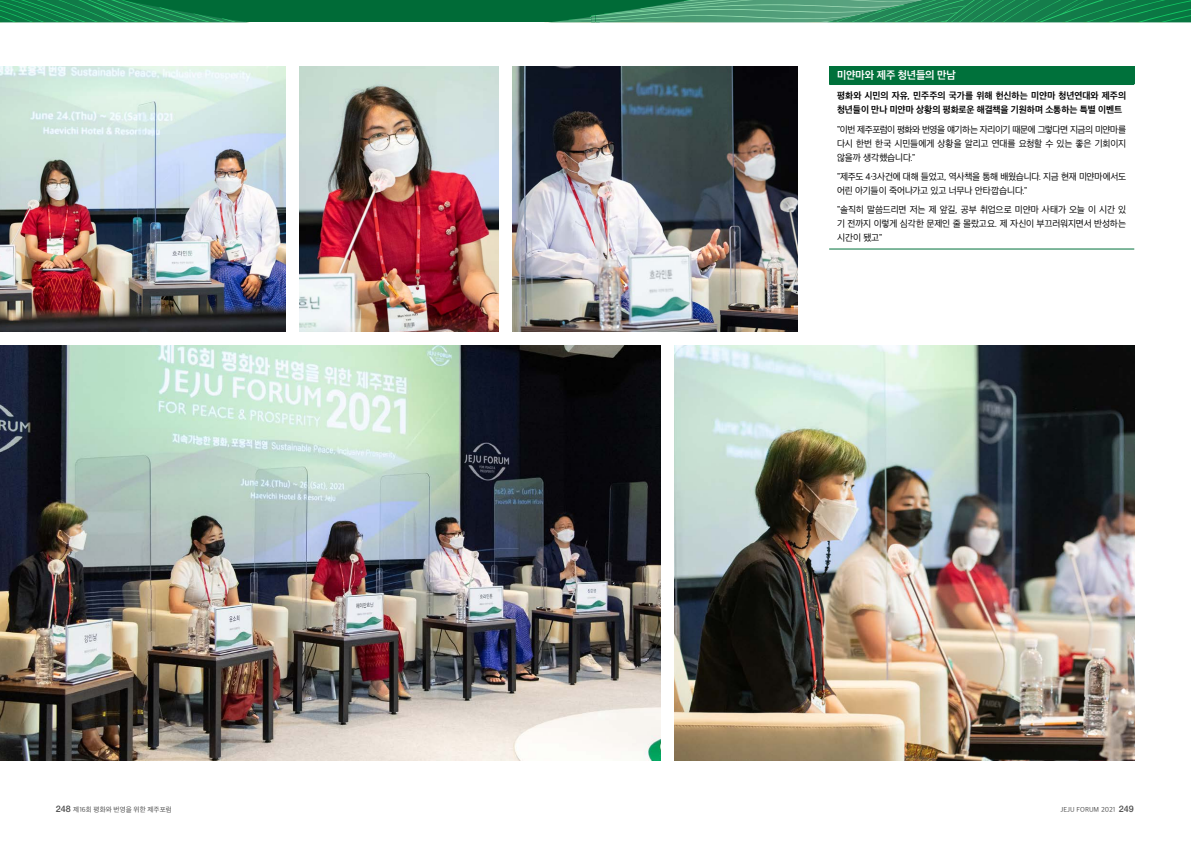
<style>
.page{position:relative;width:1191px;height:842px;background:#fff}
.page>*{position:absolute;margin:0;border:0;box-sizing:border-box;transform-origin:0 0}
.t1{font:700 11px "Apple SD Gothic Neo";letter-spacing:-.01em;color:#fff}
.t2{font:9.5px/14px "Apple SD Gothic Neo";letter-spacing:-.025em;color:#000;text-align:justify}
.t3{font:700 9.5px/14px "Apple SD Gothic Neo";letter-spacing:-.005em;color:#000}
.t4{font:7px "Apple SD Gothic Neo";color:#4d4d4d}
.s1{font-family:"Helvetica Neue LT Pro";font-weight:500;font-size:9px}
</style>
<div class="page">
<svg style="left:0;top:0;width:1191px;height:23px;background:#238655"></svg>
<img style="left:0;top:66px;width:285px;height:265px">
<img style="left:299px;top:66px;width:199px;height:265px">
<img style="left:0;top:345px;width:660px;height:415px">
<div style="left:829px;top:66px;width:305px;height:18px;background:#00713b"></div>
<hr style="left:829px;top:84px;width:305px;height:1px;background:#00713b">
<hr style="left:829px;top:249px;width:305px;height:1px;background:#00713b">
<img style="left:512px;top:66px;width:285px;height:265px">
<img style="left:674px;top:345px;width:460px;height:415px">
<p class="t1" style="left:837px;top:70px;width:120px">미얀마와 제주 청년들의 만남</p>
<p class="t3" style="left:837px;top:89px;width:290px">평화와 시민의 자유, 민주주의 국가를 위해 헌신하는 미얀마 청년연대와 제주의 청년들이 만나 미얀마 상황의 평화로운 해결책을 기원하며 소통하는 특별 이벤트</p>
<p class="t2" style="left:837px;top:123px;width:291px">"이번 제주포럼이 평화와 번영을 얘기하는 자리이기 때문에 그렇다면 지금의 미얀마를 다시 한번 한국 시민들에게 상황을 알리고 연대를 요청할 수 있는 좋은 기회이지 않을까 생각했습니다."</p>
<p class="t2" style="left:837px;top:170px;width:290px">"제주도 4·3사건에 대해 들었고, 역사책을 통해 배웠습니다. 지금 현재 미얀마에서도 어린 아기들이 죽어나가고 있고 너무나 안타깝습니다."</p>
<p class="t2" style="left:837px;top:203px;width:291px">"솔직히 말씀드리면 저는 제 앞길, 공부 취업으로 미얀마 사태가 오늘 이 시간 있 기 전까지 이렇게 심각한 문제인 줄 몰랐고요. 제 자신이 부끄러워지면서 반성하는 시간이 됐고"</p>
<p class="t4" style="left:56px;top:805px;width:118px"><span class="s1">248</span> 제16회 평화와 번영을 위한 제주포럼</p>
<p class="t4" style="left:1060px;top:805px;width:75px">JEJU FORUM 2021 <span class="s1">249</span></p>
</div>
